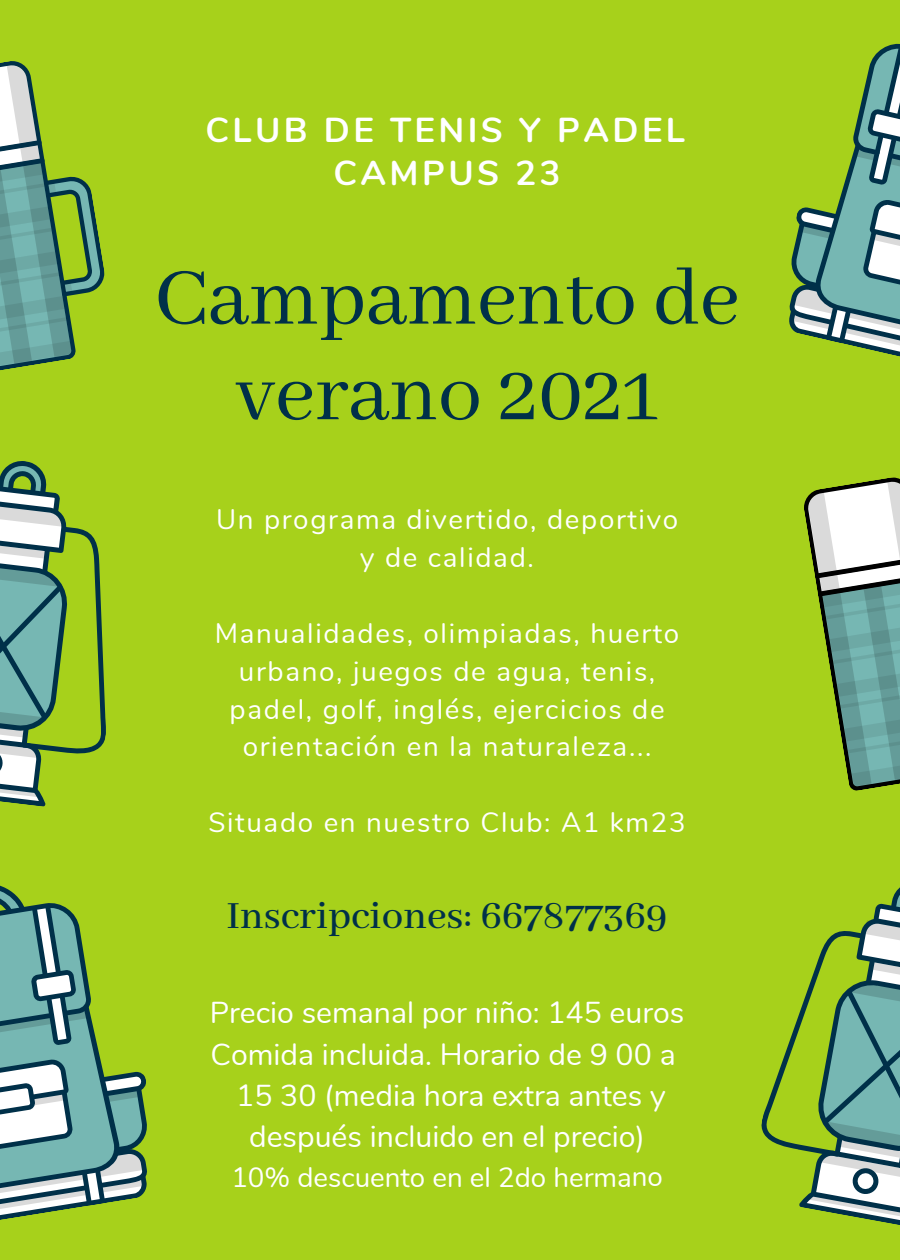
<style>
.page{position:relative;width:900px;height:1260px;background:#a7d11b}
.page>*{position:absolute;margin:0;border:0;box-sizing:border-box;transform-origin:0 0}
.t1{font:88.5px/95.5px "Abhaya Libre";letter-spacing:-.005em;color:#003049;text-align:center}
.t2{font:500 43px "Abhaya Libre";color:#003049}
.t3{font:700 34.5px "Nunito";letter-spacing:.1em;color:#fff}
.t4{font:30.25px/41.2px "Nunito";color:#fff;text-align:center}
.t5{font:27.75px/37.8px "Nunito";letter-spacing:.06em;color:#fff;text-align:center}
.t6{font:27.75px "Nunito";color:#fff}
</style>
<div class="page">
<svg style="left:0;top:61px;width:105px;height:309px"></svg>
<svg style="left:0;top:461px;width:106px;height:346px"></svg>
<svg style="left:0;top:885px;width:147px;height:335px"></svg>
<svg style="left:761px;top:887px;width:139px;height:338px"></svg>
<svg style="left:804px;top:477px;width:96px;height:314px"></svg>
<svg style="left:789px;top:43px;width:111px;height:314px"></svg>
<p class="t3" style="left:206px;top:107px;width:481px">CLUB DE TENIS Y PADEL</p>
<p class="t3" style="left:334px;top:150px;width:228px">CAMPUS 23</p>
<p class="t1" style="left:154px;top:254px;width:587px">Campamento de verano 2021</p>
<p class="t5" style="left:216px;top:501px;width:464px">Un programa divertido, deportivo y de calidad.</p>
<p class="t5" style="left:215px;top:615px;width:466px">Manualidades, olimpiadas, huerto urbano, juegos de agua, tenis, padel, golf, inglés, ejercicios de orientación en la naturaleza...</p>
<p class="t5" style="left:208px;top:804px;width:479px">Situado en nuestro Club: A1 km23</p>
<p class="t2" style="left:226px;top:892px;width:443px">Inscripciones: 667877369</p>
<p class="t4" style="left:210px;top:993px;width:476px">Precio semanal por niño: 145 euros<br>Comida incluida. Horario de 9 00 a<br>15 30 (media hora extra antes y después incluido en el precio)</p>
<p class="t6" style="left:231px;top:1158px;width:433px">10% descuento en el 2do hermano</p>
</div>
